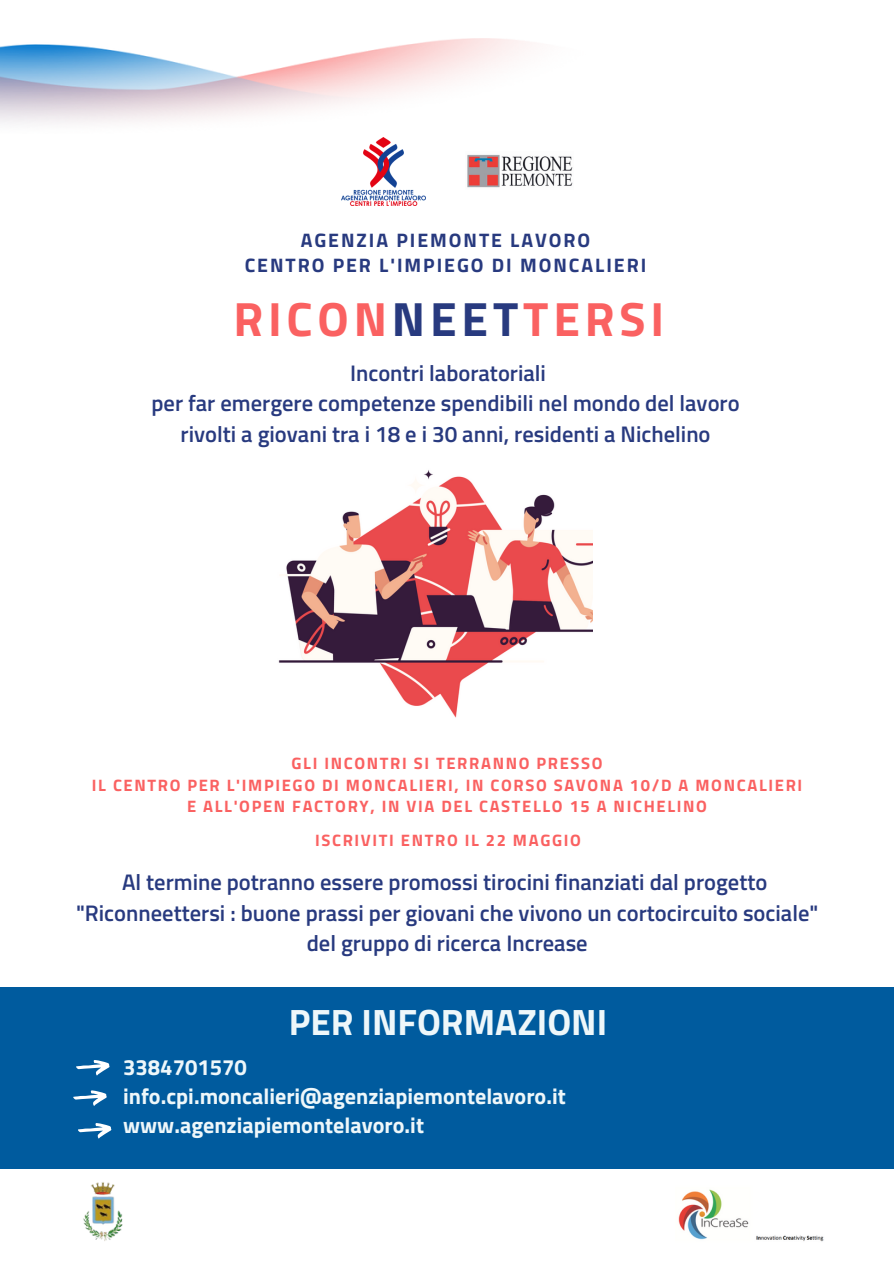
<style>
.page{position:relative;width:894px;height:1264px;background:#fff}
.page>*{position:absolute;margin:0;border:0;box-sizing:border-box;transform-origin:0 0}
.t1{font:700 48.15px "Titillium Web";letter-spacing:.1em;color:#fa6161}
.t2{font:700 36.75px "Titillium Web";color:#eef7fa}
.t3{font:600 22.5px "Titillium Web";color:#283a7f}
.t4{font:700 22.05px "Titillium Web";color:#eef7fa}
.t5{font:700 19.5px "Titillium Web";letter-spacing:.1em;color:#283a7f}
.t6{font:700 16.5px "Titillium Web";letter-spacing:.1em;color:#fa6161}
.s1{color:#283a7f}
</style>
<div class="page">
<img style="left:467px;top:154px;width:106px;height:34px">
<img style="left:0;top:38px;width:529px;height:85px">
<img style="left:342px;top:138px;width:83px;height:67px">
<img style="left:278px;top:470px;width:314px;height:248px">
<div style="left:0;top:986px;width:893px;height:182px;background:#005b9e"></div>
<svg style="left:73px;top:1090px;width:34px;height:15px"></svg>
<svg style="left:76px;top:1060px;width:34px;height:15px"></svg>
<svg style="left:78px;top:1123px;width:33px;height:15px"></svg>
<img style="left:678px;top:1189px;width:146px;height:53px">
<img style="left:83px;top:1182px;width:40px;height:59px">
<p class="t5" style="left:300px;top:225px;width:291px">AGENZIA PIEMONTE LAVORO</p>
<p class="t5" style="left:244px;top:249px;width:403px">CENTRO PER L'IMPIEGO DI MONCALIERI</p>
<p class="t1" style="left:233px;top:281px;width:432px">RICON<span class="s1">NEET</span>TERSI</p>
<p class="t3" style="left:350px;top:355px;width:197px">Incontri laboratoriali</p>
<p class="t3" style="left:151px;top:386px;width:589px">per far emergere competenze spendibili nel mondo del lavoro</p>
<p class="t3" style="left:180px;top:416px;width:531px">rivolti a giovani tra i 18 e i 30 anni, residenti a Nichelino</p>
<p class="t6" style="left:291px;top:750px;width:312px">GLI INCONTRI SI TERRANNO PRESSO</p>
<p class="t6" style="left:92px;top:772px;width:711px">IL CENTRO PER L'IMPIEGO DI MONCALIERI, IN CORSO SAVONA 10/D A MONCALIERI</p>
<p class="t6" style="left:187px;top:793px;width:521px">E ALL'OPEN FACTORY, IN VIA DEL CASTELLO 15 A NICHELINO</p>
<p class="t6" style="left:315px;top:826px;width:267px">ISCRIVITI ENTRO IL 22 MAGGIO</p>
<p class="t3" style="left:122px;top:864px;width:646px">Al termine potranno essere promossi tirocini finanziati dal progetto</p>
<p class="t3" style="left:76px;top:895px;width:743px">"Riconneettersi : buone prassi per giovani che vivono un cortocircuito sociale"</p>
<p class="t3" style="left:306px;top:925px;width:282px">del gruppo di ricerca Increase</p>
<p class="t2" style="left:289px;top:993px;width:320px">PER INFORMAZIONI</p>
<p class="t4" style="left:123px;top:1049px;width:125px">3384701570</p>
<p class="t4" style="left:123px;top:1078px;width:444px">info.cpi.moncalieri@agenziapiemontelavoro.it</p>
<p class="t4" style="left:123px;top:1108px;width:302px">www.agenziapiemontelavoro.it</p>
</div>
